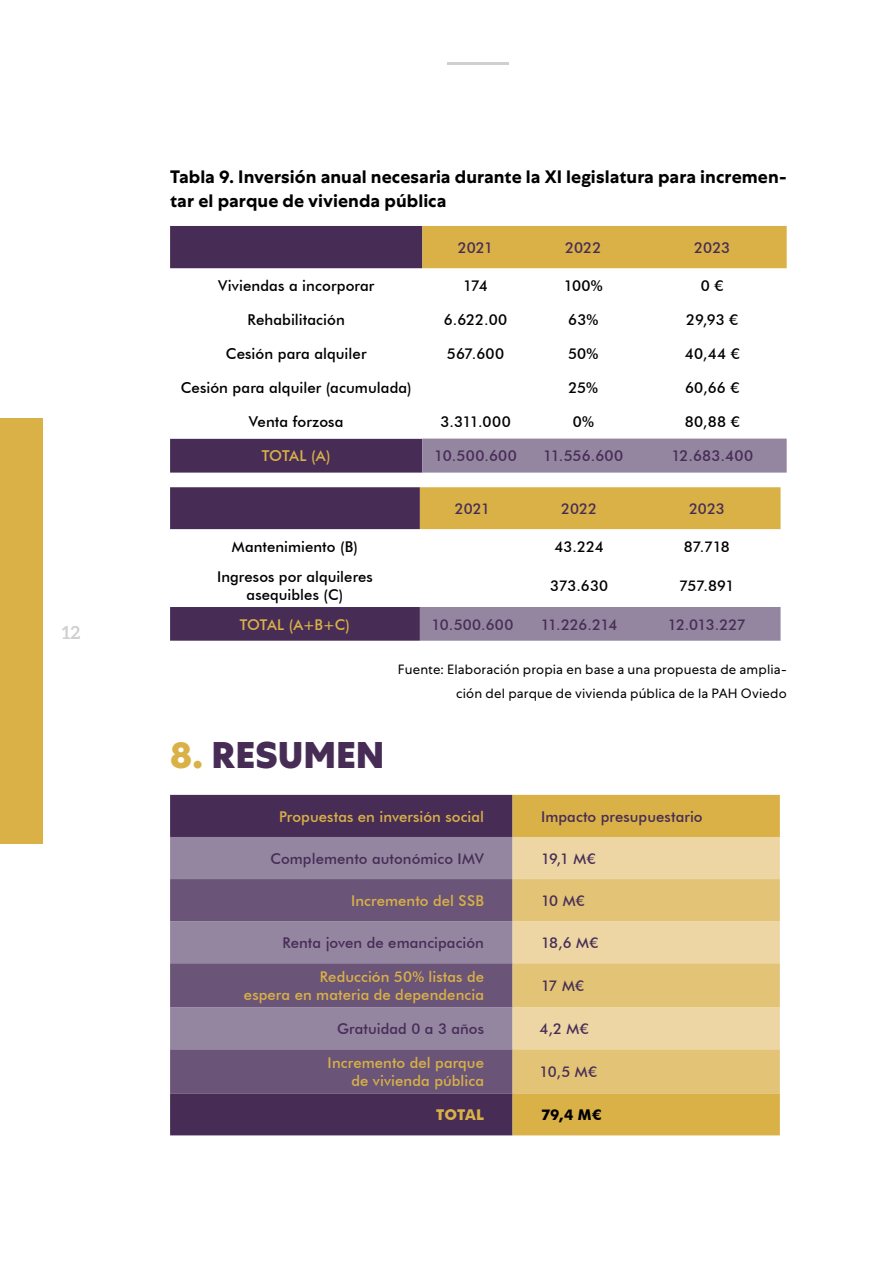
<style>
.page{position:relative;width:893px;height:1263px;background:#fff}
.page>*{position:absolute;margin:0;border:0;box-sizing:border-box;transform-origin:0 0}
.t1{font:800 37.2px "Centra No 1";color:#472d56}
.t2{font:700 18px/24.3px "Centra No 1";letter-spacing:.005em;color:#000}
.t3{font:700 18px "Aleo";color:#d0d0d0}
.t4{font:500 15px "Futura BT";letter-spacing:.005em;color:#000}
.t5{font:500 15px "Futura BT";letter-spacing:.005em;color:#472d56}
.t6{font:500 15px "Futura BT";letter-spacing:-.015em;color:#d9b146}
.t7{font:500 14.85px "Futura BT";letter-spacing:.005em;color:#472d56}
.t8{font:500 14.85px/17.9px "Futura BT";letter-spacing:.005em;color:#d9b146;text-align:right}
.t9{font:500 14.85px/17.9px "Futura BT";letter-spacing:.005em;color:#000;text-align:center}
.t10{font:700 14.85px "Futura BT";color:#000}
.t11{font:700 14.85px "Futura BT";color:#d9b146}
.t12{font:13.35px/24px "Centra No 1";letter-spacing:.01em;color:#000;text-align:right}
.s1{color:#d9b146}
</style>
<div class="page">
<hr style="left:448px;top:62px;width:61px;height:3px;background:#d0d0d0">
<div style="left:0;top:419px;width:43px;height:425px;background:#d9b146"></div>
<div style="left:170px;top:226px;width:252px;height:247px;background:#472d56"></div>
<div style="left:422px;top:226px;width:365px;height:42px;background:#d9b146"></div>
<svg style="left:170px;top:268px;width:617px;height:171px"></svg>
<div style="left:422px;top:439px;width:365px;height:34px;background:#9485a1"></div>
<svg style="left:170px;top:487px;width:611px;height:154px"></svg>
<div style="left:170px;top:795px;width:342px;height:340px;background:#472d56"></div>
<div style="left:512px;top:795px;width:268px;height:340px;background:#d9b146"></div>
<div style="left:170px;top:837px;width:342px;height:42px;background:#9485a1"></div>
<div style="left:512px;top:837px;width:268px;height:42px;background:#edd6a4"></div>
<svg style="left:170px;top:879px;width:342px;height:214px;background:#7b6889"></svg>
<svg style="left:512px;top:879px;width:268px;height:214px;background:#e6cb89"></svg>
<hr style="left:892px;top:0;width:1px;height:1263px;background:#472d56">
<p class="t3" style="left:62px;top:622px;width:20px">12</p>
<p class="t2" style="left:170px;top:164px;width:618px">Tabla 9. Inversión anual necesaria durante la XI legislatura para incremen&shy;tar el parque de vivienda pública</p>
<p class="t5" style="left:458px;top:238px;width:37px">2021</p>
<p class="t5" style="left:565px;top:238px;width:38px">2022</p>
<p class="t5" style="left:694px;top:238px;width:37px">2023</p>
<p class="t4" style="left:218px;top:277px;width:158px">Viviendas a incorporar</p>
<p class="t4" style="left:463px;top:277px;width:26px">174</p>
<p class="t4" style="left:564px;top:277px;width:41px">100%</p>
<p class="t4" style="left:701px;top:277px;width:24px">0 €</p>
<p class="t4" style="left:248px;top:311px;width:99px">Rehabilitación</p>
<p class="t4" style="left:444px;top:311px;width:65px">6.622.00</p>
<p class="t4" style="left:568px;top:311px;width:32px">63%</p>
<p class="t4" style="left:686px;top:311px;width:54px">29,93 €</p>
<p class="t4" style="left:226px;top:345px;width:142px">Cesión para alquiler</p>
<p class="t4" style="left:447px;top:345px;width:59px">567.600</p>
<p class="t4" style="left:568px;top:345px;width:32px">50%</p>
<p class="t4" style="left:685px;top:345px;width:56px">40,44 €</p>
<p class="t4" style="left:181px;top:379px;width:232px">Cesión para alquiler (acumulada)</p>
<p class="t4" style="left:568px;top:379px;width:31px">25%</p>
<p class="t4" style="left:685px;top:379px;width:56px">60,66 €</p>
<p class="t4" style="left:249px;top:413px;width:96px">Venta forzosa</p>
<p class="t4" style="left:440px;top:413px;width:72px">3.311.000</p>
<p class="t4" style="left:573px;top:413px;width:23px">0%</p>
<p class="t4" style="left:685px;top:413px;width:56px">80,88 €</p>
<p class="t6" style="left:262px;top:447px;width:70px">TOTAL (A)</p>
<p class="t5" style="left:434px;top:447px;width:84px">10.500.600</p>
<p class="t5" style="left:543px;top:447px;width:81px">11.556.600</p>
<p class="t5" style="left:671px;top:447px;width:83px">12.683.400</p>
<p class="t7" style="left:455px;top:500px;width:37px">2021</p>
<p class="t7" style="left:561px;top:500px;width:37px">2022</p>
<p class="t7" style="left:689px;top:500px;width:37px">2023</p>
<p class="t9" style="left:232px;top:537px;width:128px">Mantenimiento (B)</p>
<p class="t9" style="left:554px;top:537px;width:51px">43.224</p>
<p class="t9" style="left:684px;top:537px;width:47px">87.718</p>
<p class="t9" style="left:217px;top:567px;width:157px">Ingresos por alquileres asequibles (C)</p>
<p class="t9" style="left:550px;top:576px;width:60px">373.630</p>
<p class="t9" style="left:679px;top:576px;width:57px">757.891</p>
<p class="t8" style="left:240px;top:615px;width:112px">TOTAL (A+B+C)</p>
<p class="t7" style="left:432px;top:615px;width:83px">10.500.600</p>
<p class="t7" style="left:541px;top:615px;width:78px">11.226.214</p>
<p class="t7" style="left:668px;top:615px;width:79px">12.013.227</p>
<p class="t12" style="left:398px;top:657px;width:390px">Fuente: Elaboración propia en base a una propuesta de amplia&shy;ción del parque de vivienda pública de la PAH Oviedo</p>
<h1 class="t1" style="left:170px;top:732px;width:216px"><span class="s1">8.</span> RESUMEN</h1>
<p class="t8" style="left:279px;top:807px;width:207px">Propuestas en inversión social</p>
<p class="t7" style="left:541px;top:807px;width:163px">Impacto presupuestario</p>
<p class="t7" style="left:270px;top:849px;width:215px">Complemento autonómico IMV</p>
<p class="t7" style="left:541px;top:849px;width:56px">19,1 M€</p>
<p class="t8" style="left:351px;top:891px;width:134px">Incremento del SSB</p>
<p class="t7" style="left:541px;top:891px;width:45px">10 M€</p>
<p class="t7" style="left:282px;top:933px;width:203px">Renta joven de emancipación</p>
<p class="t7" style="left:541px;top:933px;width:59px">18,6 M€</p>
<p class="t8" style="left:244px;top:968px;width:242px">Reducción 50% listas de<br>espera en materia de dependencia</p>
<p class="t7" style="left:541px;top:976px;width:45px">17 M€</p>
<p class="t7" style="left:337px;top:1020px;width:149px">Gratuidad 0 a 3 años</p>
<p class="t7" style="left:539px;top:1020px;width:51px">4,2 M€</p>
<p class="t8" style="left:328px;top:1054px;width:158px">Incremento del parque de vivienda pública</p>
<p class="t7" style="left:539px;top:1063px;width:59px">10,5 M€</p>
<p class="t11" style="left:436px;top:1106px;width:49px">TOTAL</p>
<p class="t10" style="left:541px;top:1106px;width:62px">79,4 M€</p>
</div>
